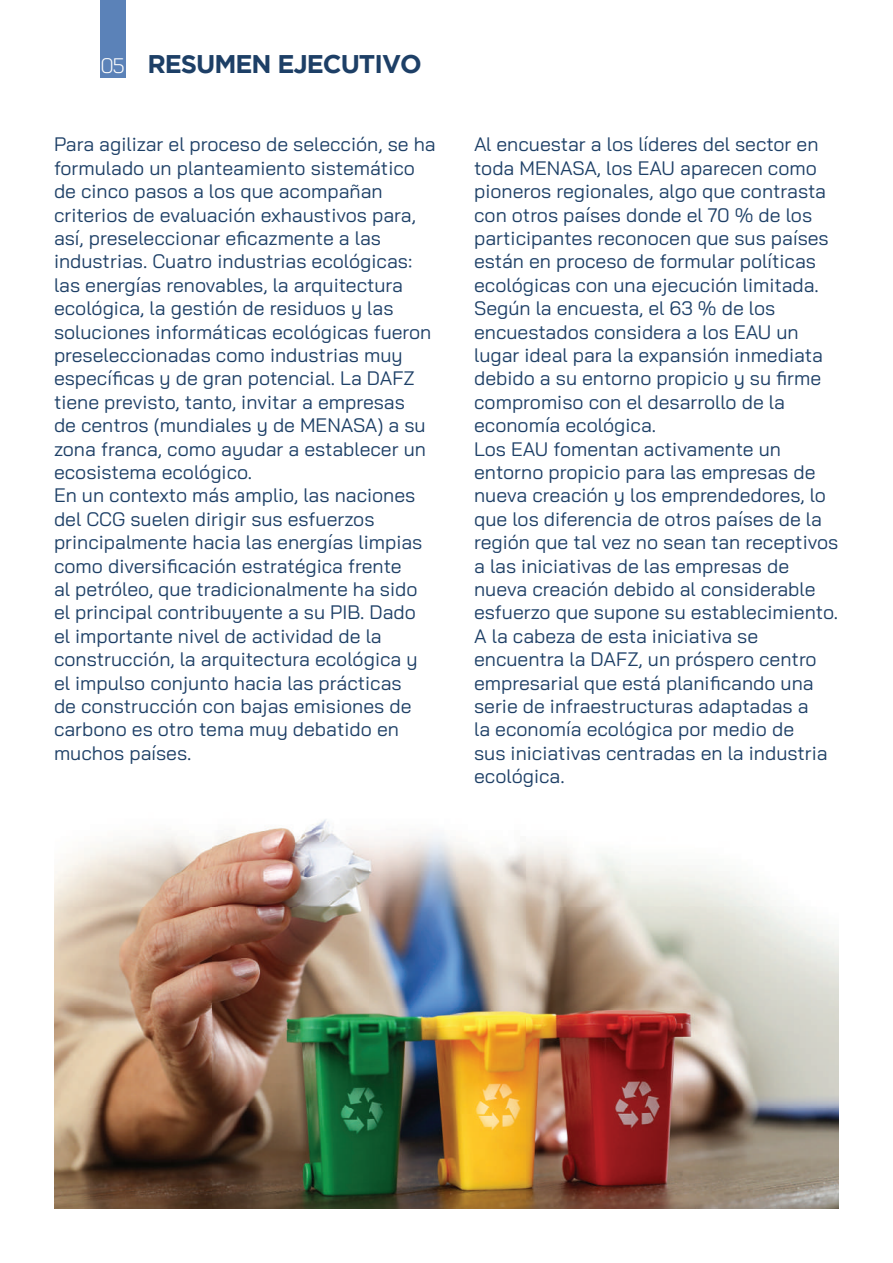
<style>
.page{position:relative;width:893px;height:1263px;background:#fff}
.page>*{position:absolute;margin:0;border:0;box-sizing:border-box;transform-origin:0 0}
.t1{font:700 25.5px "Gotham";letter-spacing:-.04em;color:#1d3f66}
.t2{font:300 21px "Bai Jamjuree";color:#fff}
.t3{font:19.5px/23.4px "Bai Jamjuree";color:#1d3f66}
</style>
<div class="page">
<div style="left:100px;top:0;width:26px;height:78px;background:#5b82b8"></div>
<img style="left:54px;top:819px;width:785px;height:390px">
<p class="t2" style="left:100px;top:48px;width:26px">05</p>
<h1 class="t1" style="left:147px;top:49px;width:276px">RESUMEN EJECUTIVO</h1>
<p class="t3" style="left:54px;top:133px;width:383px">Para agilizar el proceso de selección, se ha formulado un planteamiento sistemático de cinco pasos a los que acompañan criterios de evaluación exhaustivos para, así, preseleccionar eficazmente a las industrias. Cuatro industrias ecológicas: las energías renovables la, arquitectura ecológica la, gestión de residuos y las soluciones informáticas ecológicas fueron preseleccionadas como industrias muy específicas y de gran potencial. La DAFZ tiene previsto, tanto, invitar a empresas<br>de centros (mundiales y de MENASA a) su zona franca, como ayudar a establecer un ecosistema ecológico.<br>En un contexto más amplio, las naciones del CCG suelen dirigir sus esfuerzos principalmente hacia las energías limpias como diversificación estratégica frente<br>al petróleo, que tradicionalmente ha sido el principal contribuyente a su PIB. Dado el importante nivel de actividad de la construcción la, arquitectura ecológica y el impulso conjunto hacia las prácticas<br>de construcción con bajas emisiones de carbono es otro tema muy debatido en muchos países.</p>
<p class="t3" style="left:474px;top:133px;width:366px">Al encuestar a los líderes del sector en toda MENASA, los EAU aparecen como pioneros regionales, algo que contrasta con otros países donde el 70 % de los participantes reconocen que sus países están en proceso de formular políticas ecológicas con una ejecución limitada.<br>Según la encuesta, el 63 % de los encuestados considera a los EAU un lugar ideal para la expansión inmediata debido a su entorno propicio y su firme compromiso con el desarrollo de la economía ecológica.<br>Los EAU fomentan activamente un entorno propicio para las empresas de nueva creación y los emprendedores lo, que los diferencia de otros países de la región que tal vez no sean tan receptivos a las iniciativas de las empresas de nueva creación debido al considerable esfuerzo que supone su establecimiento.<br>A la cabeza de esta iniciativa se encuentra la DAFZ, un próspero centro empresarial que está planificando una serie de infraestructuras adaptadas a<br>la economía ecológica por medio de<br>sus iniciativas centradas en la industria ecológica.</p>
</div>
